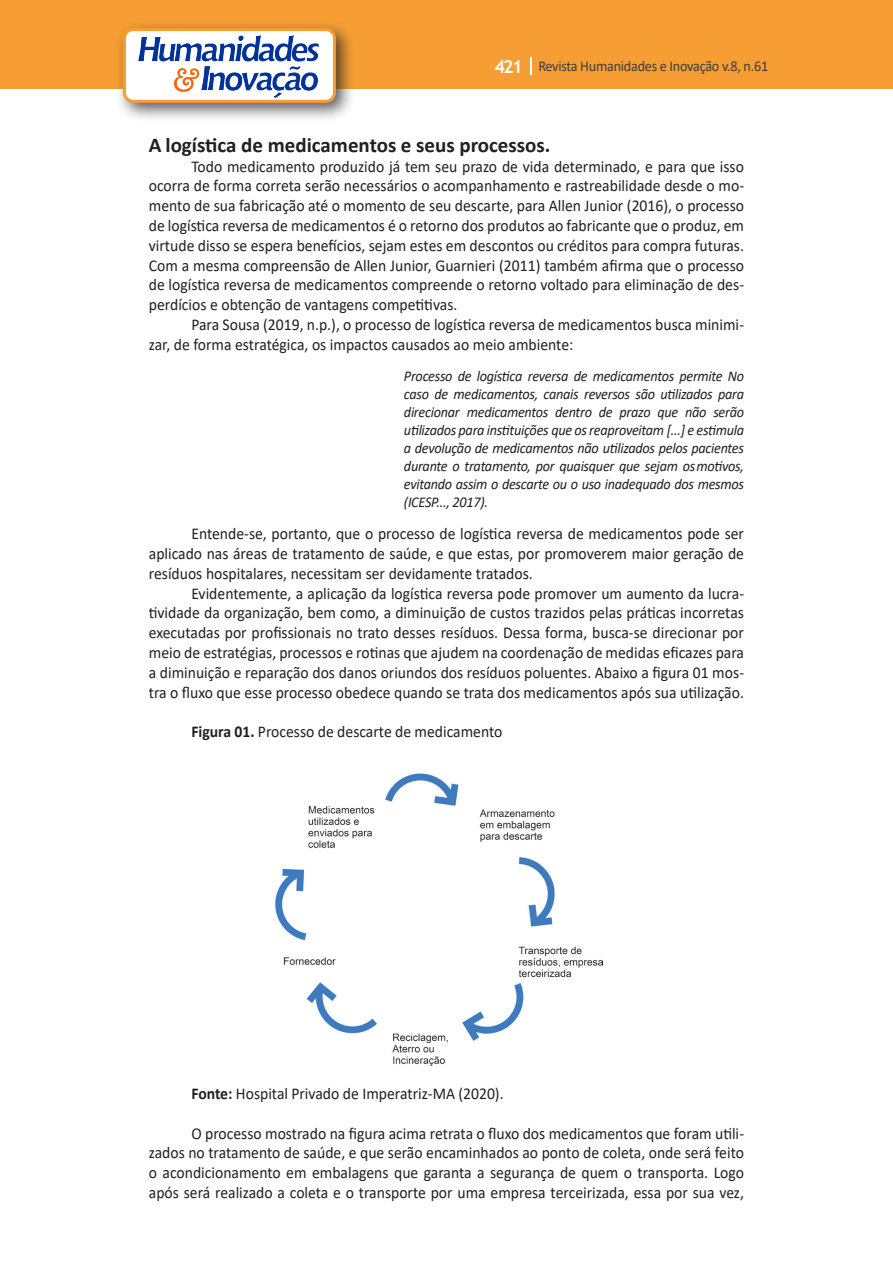
<style>
.page{position:relative;width:893px;height:1263px;background:#fff}
.page>*{position:absolute;margin:0;border:0;box-sizing:border-box;transform-origin:0 0}
.Titulo_2{font:700 21px "Calibri";color:#231f20}
.Texto{font:16.5px/19.8px "Calibri";color:#231f20;text-align:justify;scale:.95 1}
.citacao{font:italic 15px/18px "Calibri";letter-spacing:-.02em;color:#231f20;text-align:justify;scale:.95 1}
.t1{font:15px "Calibri";letter-spacing:-.02em;color:#3e3e3f;scale:.95 1}
.s1{font-family:"Trebuchet MS";font-weight:700;font-size:18px;color:#fff}
.s2{font-weight:700}
</style>
<div class="page">
<div style="left:0;top:0;width:893px;height:88px;background:#f69e34"></div>
<svg style="left:530px;top:57px;width:2px;height:18px"></svg>
<div style="left:115px;top:20px;width:241px;height:103px;background:#231f20;opacity:.75"></div>
<div style="left:125px;top:30px;width:209px;height:71px;background:#fff;border-radius:9px"></div>
<img style="left:138px;top:35px;width:181px;height:62px">
<div style="left:123px;top:28px;width:213px;height:75px;border:3px solid #f69e34;border-radius:9px"></div>
<img style="left:275px;top:773px;width:327px;height:292px">
<p class="t1" style="left:495px;top:56px;width:290px"><span class="s1">421</span> Revista Humanidades e Inovação v.8, n.61</p>
<p class="Titulo_2" style="left:149px;top:130px;width:403px">A logística de medicamentos e seus processos.</p>
<p class="Texto" style="left:149px;top:156px;width:628px;text-indent:43px">Todo medicamento produzido já tem seu prazo de vida determinado, e para que isso ocorra de forma correta serão necessários o acompanhamento e rastreabilidade desde o mo&shy;mento de sua fabricação até o momento de seu descarte, para Allen Junior (2016), o processo de logística reversa de medicamentos é o retorno dos produtos ao fabricante que o produz, em virtude disso se espera benefícios, sejam estes em descontos ou créditos para compra futuras.<br>Com a mesma compreensão de Allen Junior, Guarnieri (2011) também afirma que o processo de logística reversa de medicamentos compreende o retorno voltado para eliminação de des&shy;perdícios e obtenção de vantagens competitivas.</p>
<p class="Texto" style="left:149px;top:314px;width:628px;text-indent:43px">Para Sousa (2019, n.p.), o processo de logística reversa de medicamentos busca minimi&shy;zar, de forma estratégica, os impactos causados ao meio ambiente:</p>
<p class="citacao" style="left:404px;top:366px;width:360px">Processo de logística reversa de medicamentos permite No caso de medicamentos, canais reversos são utilizados para direcionar medicamentos dentro de prazo que não serão utilizados para instituições que os reaproveitam [...] e estimula a devolução de medicamentos não utilizados pelos pacientes durante o tratamento, por quaisquer que sejam os motivos, evitando assim o descarte ou o uso inadequado dos mesmos (ICESP..., 2017).</p>
<p class="Texto" style="left:149px;top:523px;width:628px;text-indent:43px">Entende-se, portanto, que o processo de logística reversa de medicamentos pode ser aplicado nas áreas de tratamento de saúde, e que estas, por promoverem maior geração de resíduos hospitalares, necessitam ser devidamente tratados.</p>
<p class="Texto" style="left:149px;top:583px;width:628px;text-indent:43px">Evidentemente, a aplicação da logística reversa pode promover um aumento da lucra&shy;tividade da organização, bem como, a diminuição de custos trazidos pelas práticas incorretas executadas por profissionais no trato desses resíduos. Dessa forma, busca-se direcionar por meio de estratégias, processos e rotinas que ajudem na coordenação de medidas eficazes para a diminuição e reparação dos danos oriundos dos resíduos poluentes. Abaixo a figura 01 mos&shy;tra o fluxo que esse processo obedece quando se trata dos medicamentos após sua utilização.</p>
<p class="Texto" style="left:191px;top:721px;width:329px"><span class="s2">Figura 01.</span> Processo de descarte de medicamento</p>
<p class="Texto" style="left:191px;top:1083px;width:330px"><span class="s2">Fonte:</span> Hospital Privado de Imperatriz-MA (2020).</p>
<p class="Texto" style="left:149px;top:1123px;width:628px;text-indent:43px">O processo mostrado na figura acima retrata o fluxo dos medicamentos que foram utili&shy;zados no tratamento de saúde, e que serão encaminhados ao ponto de coleta, onde será feito o acondicionamento em embalagens que garanta a segurança de quem o transporta. Logo após será realizado a coleta e o transporte por uma empresa terceirizada, essa por sua vez,</p>
</div>
